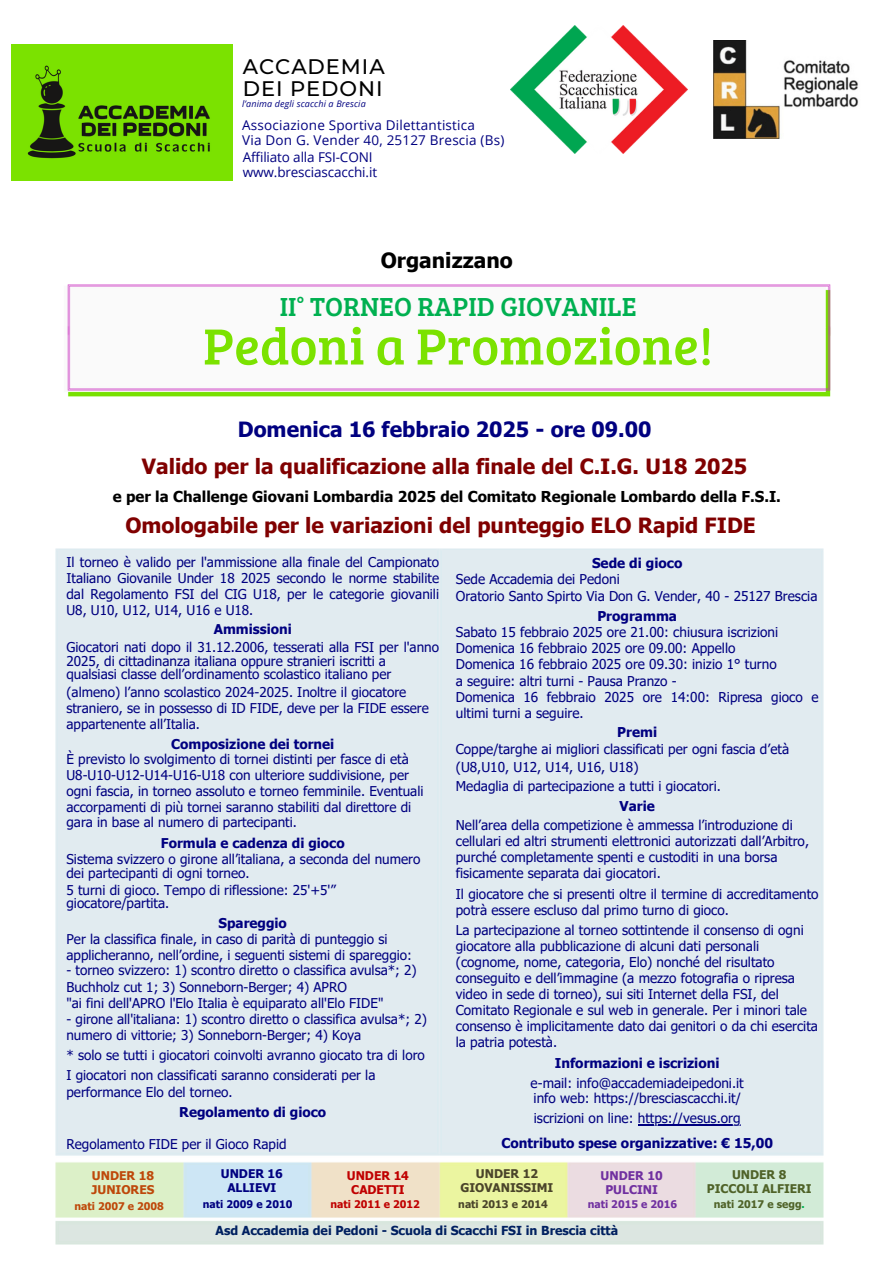
<style>
.page{position:relative;width:894px;height:1264px;background:#fff}
.page>*{position:absolute;margin:0;border:0;box-sizing:border-box;transform-origin:0 0}
.t1{font:52.5px "Bree Serif";color:#7be200}
.t2{font:27px "Bree Serif";color:#00b050}
.t3{font:700 21px/37.2px "Tahoma";color:#800000;text-align:center}
.t4{font:500 21px/21.3px "Montserrat";letter-spacing:.045em;color:#000}
.t5{font:700 21px "Tahoma";color:#000}
.t6{font:700 15px "Tahoma";color:#000}
.t7{font:13.5px/15.8px "Tahoma";color:#000080}
.t8{font:700 13.5px "Tahoma";color:#000080}
.t9{font:13.5px "Open Sans";letter-spacing:.015em;color:#000080}
.t10{font:13.5px/14.7px "Open Sans";letter-spacing:-.01em;color:#000080}
.t11{font:700 12.45px "Tahoma";color:#002060}
.t12{font:700 12px "Tahoma";color:#4f6228}
.t13{font:700 12px/13.5px "Tahoma";color:#4a442a;text-align:center}
.t14{font:700 12px/14px "Tahoma";color:#be480a}
.t15{font:700 12px/13.5px "Tahoma";color:#000080;text-align:center}
.t16{font:700 12px/14px "Tahoma";color:#c00000;text-align:center}
.t17{font:700 12px/14px "Tahoma";color:#7030a0;text-align:center}
.t18{font:700 10.5px "Tahoma";color:#4f6228}
.t19{font:700 10.5px "Tahoma";color:#be480a}
.t20{font:700 10.5px "Tahoma";color:#000080}
.t21{font:700 10.5px "Tahoma";color:#c00000}
.t22{font:700 10.5px "Tahoma";color:#4a442a}
.t23{font:700 10.5px "Tahoma";color:#7030a0}
.t24{font:italic 9px "Open Sans";letter-spacing:.015em;color:#000080}
.s1{color:#000080}
.s2{color:#00b050}
</style>
<div class="page">
<img style="left:55px;top:548px;width:769px;height:697px">
<img style="left:67px;top:284px;width:764px;height:113px">
<img style="left:713px;top:40px;width:146px;height:99px">
<img style="left:11px;top:44px;width:222px;height:136px">
<img style="left:510px;top:25px;width:177px;height:128px">
<hr style="left:637px;top:1123px;width:103px;height:2px;background:#000080">
<p class="t4" style="left:243px;top:56px;width:143px">ACCADEMIA<br>DEI PEDONI</p>
<p class="t9" style="left:242px;top:116px;width:234px">Associazione Sportiva Dilettantistica</p>
<p class="t9" style="left:242px;top:131px;width:263px">Via Don G. Vender 40, 25127 Brescia (Bs)</p>
<h4 class="t10" style="left:243px;top:149px;width:136px">Affiliato alla FSI-CONI www.bresciascacchi.it</h4>
<p class="t24" style="left:242px;top:98px;width:125px">l’anima degli scacchi a Brescia</p>
<p class="t5" style="left:380px;top:247px;width:133px">Organizzano</p>
<p class="t2" style="left:280px;top:287px;width:358px">II° TORNEO RAPID GIOVANILE</p>
<p class="t1" style="left:203px;top:308px;width:511px">Pedoni a Promozione!</p>
<h2 class="t3" style="left:142px;top:410px;width:606px"><span class="s1">Domenica 16 febbraio 2025 - ore 09.00<br></span>Valido per la qualificazione alla finale del C.I.G. U18 2025</h2>
<h1 class="t3" style="left:125px;top:506px;width:631px">Omologabile per le variazioni del punteggio ELO Rapid FIDE</h1>
<h4 class="t6" style="left:113px;top:487px;width:669px">e per la Challenge Giovani Lombardia 2025 del Comitato Regionale Lombardo della F.S.I.</h4>
<h4 class="t7" style="left:66px;top:554px;width:374px;text-align:justify">Il torneo è valido per l'ammissione alla finale del Campionato Italiano Giovanile Under 18 2025 secondo le norme stabilite dal Regolamento FSI del CIG U18, per le categorie giovanili U8, U10, U12, U14, U16 e U18.</h4>
<h6 class="t8" style="left:214px;top:620px;width:79px">Ammissioni</h6>
<p class="t7" style="left:66px;top:640px;width:374px;line-height:13.2px">Giocatori nati dopo il 31.12.2006, tesserati alla FSI per l'anno<br>2025, di cittadinanza italiana oppure stranieri iscritti a</p>
<p class="t7" style="left:66px;top:665px;width:326px">qualsiasi classe dell’ordinamento scolastico italiano per</p>
<p class="t7" style="left:66px;top:683px;width:341px">(almeno) l’anno scolastico 2024-2025. Inoltre il giocatore</p>
<p class="t7" style="left:66px;top:699px;width:364px">straniero, se in possesso di ID FIDE, deve per la FIDE essere</p>
<p class="t7" style="left:66px;top:715px;width:135px">appartenente all’Italia.</p>
<p class="t8" style="left:171px;top:735px;width:165px">Composizione dei tornei</p>
<p class="t7" style="left:66px;top:751px;width:344px">È previsto lo svolgimento di tornei distinti per fasce di età</p>
<p class="t7" style="left:66px;top:767px;width:344px">U8-U10-U12-U14-U16-U18 con ulteriore suddivisione, per</p>
<p class="t7" style="left:66px;top:782px;width:358px">ogni fascia, in torneo assoluto e torneo femminile. Eventuali</p>
<p class="t7" style="left:66px;top:798px;width:346px">accorpamenti di più tornei saranno stabiliti dal direttore di</p>
<p class="t7" style="left:66px;top:814px;width:232px">gara in base al numero di partecipanti.</p>
<p class="t8" style="left:161px;top:834px;width:185px">Formula e cadenza di gioco</p>
<p class="t7" style="left:66px;top:851px;width:355px">Sistema svizzero o girone all’italiana, a seconda del numero</p>
<p class="t7" style="left:66px;top:865px;width:184px">dei partecipanti di ogni torneo.</p>
<p class="t7" style="left:66px;top:881px;width:271px">5 turni di gioco. Tempo di riflessione: 25'+5'’’</p>
<p class="t7" style="left:66px;top:894px;width:104px">giocatore/partita.</p>
<p class="t8" style="left:218px;top:914px;width:70px">Spareggio</p>
<p class="t7" style="left:66px;top:930px;width:322px">Per la classifica finale, in caso di parità di punteggio si</p>
<p class="t7" style="left:66px;top:946px;width:347px">applicheranno, nell’ordine, i seguenti sistemi di spareggio:</p>
<p class="t7" style="left:66px;top:962px;width:351px">- torneo svizzero: 1) scontro diretto o classifica avulsa*; 2)</p>
<p class="t7" style="left:66px;top:978px;width:282px">Buchholz cut 1; 3) Sonneborn-Berger; 4) APRO</p>
<p class="t7" style="left:66px;top:994px;width:318px">"ai fini dell'APRO l'Elo Italia è equiparato all'Elo FIDE"</p>
<p class="t7" style="left:66px;top:1011px;width:362px">- girone all'italiana: 1) scontro diretto o classifica avulsa*; 2)</p>
<p class="t7" style="left:66px;top:1026px;width:296px">numero di vittorie; 3) Sonneborn-Berger; 4) Koya</p>
<p class="t7" style="left:66px;top:1047px;width:360px">* solo se tutti i giocatori coinvolti avranno giocato tra di loro</p>
<p class="t7" style="left:66px;top:1067px;width:310px">I giocatori non classificati saranno considerati per la</p>
<p class="t7" style="left:66px;top:1083px;width:168px">performance Elo del torneo.</p>
<p class="t8" style="left:179px;top:1103px;width:148px">Regolamento di gioco</p>
<p class="t7" style="left:66px;top:1135px;width:221px">Regolamento FIDE per il Gioco Rapid</p>
<p class="t8" style="left:592px;top:554px;width:92px">Sede di gioco</p>
<p class="t7" style="left:455px;top:571px;width:165px">Sede Accademia dei Pedoni</p>
<p class="t7" style="left:455px;top:587px;width:363px">Oratorio Santo Spirto Via Don G. Vender, 40 - 25127 Brescia</p>
<p class="t8" style="left:597px;top:607px;width:81px">Programma</p>
<p class="t7" style="left:455px;top:623px;width:324px">Sabato 15 febbraio 2025 ore 21.00: chiusura iscrizioni</p>
<p class="t7" style="left:455px;top:639px;width:281px">Domenica 16 febbraio 2025 ore 09.00: Appello</p>
<p class="t7" style="left:455px;top:656px;width:322px">Domenica 16 febbraio 2025 ore 09.30: inizio 1° turno</p>
<p class="t7" style="left:455px;top:672px;width:222px">a seguire: altri turni - Pausa Pranzo -</p>
<p class="t7" style="left:455px;top:688px;width:364px;line-height:16.2px">Domenica 16 febbraio 2025 ore 14:00: Ripresa gioco e ultimi turni a seguire.</p>
<p class="t8" style="left:617px;top:724px;width:41px">Premi</p>
<p class="t7" style="left:455px;top:740px;width:335px">Coppe/targhe ai migliori classificati per ogni fascia d’età</p>
<p class="t7" style="left:455px;top:759px;width:184px">(U8,U10, U12, U14, U16, U18)</p>
<p class="t7" style="left:455px;top:778px;width:267px">Medaglia di partecipazione a tutti i giocatori.</p>
<p class="t8" style="left:619px;top:797px;width:37px">Varie</p>
<h5 class="t7" style="left:455px;top:816px;width:338px">Nell’area della competizione è ammessa l’introduzione di</h5>
<p class="t7" style="left:455px;top:832px;width:355px">cellulari ed altri strumenti elettronici autorizzati dall’Arbitro,</p>
<p class="t7" style="left:455px;top:848px;width:323px">purché completamente spenti e custoditi in una borsa</p>
<p class="t7" style="left:455px;top:864px;width:206px">fisicamente separata dai giocatori.</p>
<p class="t7" style="left:455px;top:885px;width:364px;line-height:16.2px">Il giocatore che si presenti oltre il termine di accreditamento potrà essere escluso dal primo turno di gioco.</p>
<p class="t7" style="left:455px;top:921px;width:349px">La partecipazione al torneo sottintende il consenso di ogni</p>
<p class="t7" style="left:455px;top:938px;width:305px">giocatore alla pubblicazione di alcuni dati personali</p>
<p class="t7" style="left:455px;top:953px;width:320px">(cognome, nome, categoria, Elo) nonché del risultato</p>
<p class="t7" style="left:455px;top:969px;width:340px">conseguito e dell’immagine (a mezzo fotografia o ripresa</p>
<p class="t7" style="left:455px;top:986px;width:324px">video in sede di torneo), sui siti Internet della FSI, del</p>
<p class="t7" style="left:455px;top:1001px;width:352px">Comitato Regionale e sul web in generale. Per i minori tale</p>
<p class="t7" style="left:455px;top:1018px;width:363px">consenso è implicitamente dato dai genitori o da chi esercita</p>
<p class="t7" style="left:455px;top:1033px;width:103px">la patria potestà.</p>
<p class="t8" style="left:554px;top:1054px;width:166px">Informazioni e iscrizioni</p>
<p class="t7" style="left:530px;top:1074px;width:214px">e-mail: info@accademiadeipedoni.it</p>
<p class="t7" style="left:533px;top:1089px;width:209px">info web: https://bresciascacchi.it/</p>
<p class="t7" style="left:533px;top:1109px;width:208px">iscrizioni on line: https://vesus.org</p>
<p class="t8" style="left:501px;top:1134px;width:273px">Contributo spese organizzative: € 15,00</p>
<p class="t14" style="left:91px;top:1168px;width:64px">UNDER 18<br>JUNIORES</p>
<p class="t15" style="left:221px;top:1166px;width:64px">UNDER 16<br>ALLIEVI</p>
<h6 class="t16" style="left:347px;top:1168px;width:64px">UNDER 14<br>CADETTI</h6>
<p class="t13" style="left:460px;top:1166px;width:94px">UNDER 12<br>GIOVANISSIMI</p>
<p class="t17" style="left:600px;top:1168px;width:64px">UNDER 10<br>PULCINI</p>
<p class="t12" style="left:731px;top:1167px;width:56px">UNDER 8</p>
<p class="t12" style="left:706px;top:1180px;width:106px">PICCOLI ALFIERI</p>
<p class="t19" style="left:74px;top:1199px;width:91px">nati 2007 e 2008</p>
<p class="t20" style="left:203px;top:1197px;width:91px">nati 2009 e 2010</p>
<p class="t21" style="left:330px;top:1197px;width:91px">nati 2011 e 2012</p>
<p class="t22" style="left:458px;top:1197px;width:91px">nati 2013 e 2014</p>
<p class="t23" style="left:587px;top:1197px;width:91px">nati 2015 e 2016</p>
<p class="t18" style="left:713px;top:1197px;width:93px">nati 2017 e segg<span class="s2">.</span></p>
<p class="t11" style="left:215px;top:1222px;width:404px">Asd Accademia dei Pedoni - Scuola di Scacchi FSI in Brescia città</p>
</div>
